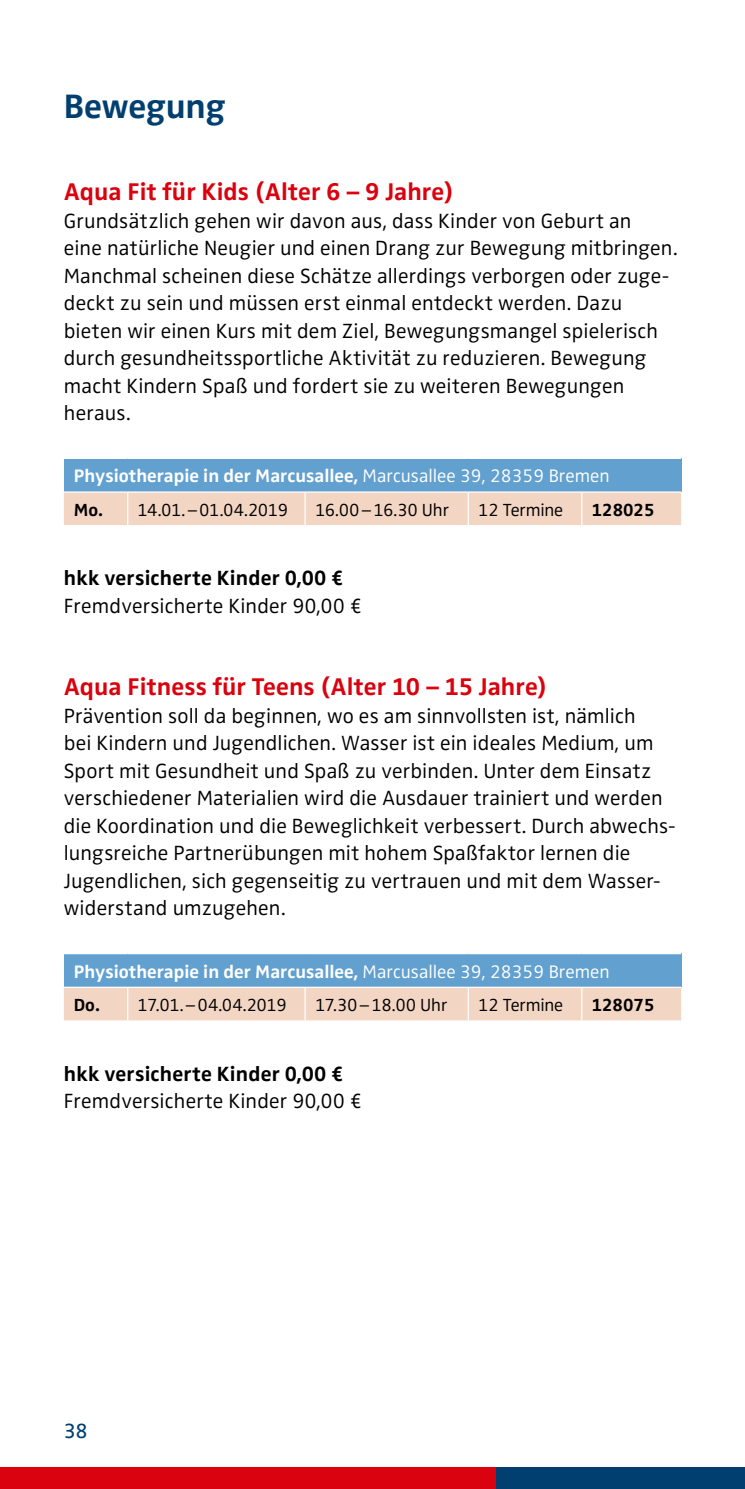
<style>
.page{position:relative;width:745px;height:1489px;background:#fff}
.page>*{position:absolute;margin:0;border:0;box-sizing:border-box;transform-origin:0 0}
.t1{font:700 35px "Zwo";letter-spacing:-.005em;color:#003f6f}
.t2{font:700 25px "Zwo";color:#da020e}
.t3{font:300 21.25px/27.5px "Zwo";letter-spacing:.01em;color:#000}
.t4{font:700 21.25px "Zwo";letter-spacing:.01em;color:#000}
.t5{font:21.25px "Zwo";color:#003f6f}
.t6{font:700 18.75px "Zwo";color:#fff}
.t7{font:300 18px "Zwo";letter-spacing:-.01em;color:#000}
.t8{font:300 18px "Zwo";letter-spacing:-.03em;color:#000}
.t9{font:700 18px "Zwo";color:#000}
.s1{font-weight:300}
.s2{font-weight:700}
</style>
<div class="page">
<div style="left:0;top:1467px;width:496px;height:21px;background:#da020e"></div>
<div style="left:496px;top:1467px;width:248px;height:21px;background:#003f6f"></div>
<div style="left:64px;top:458px;width:616px;height:34px;background:#61a0cf"></div>
<div style="left:64px;top:492px;width:616px;height:33px;background:#f3d5c4"></div>
<hr style="left:64px;top:458px;width:64px;height:1px;background:#fff">
<hr style="left:128px;top:458px;width:177px;height:1px;background:#fff">
<hr style="left:305px;top:458px;width:163px;height:1px;background:#fff">
<hr style="left:468px;top:458px;width:113px;height:1px;background:#fff">
<hr style="left:581px;top:458px;width:99px;height:1px;background:#fff">
<hr style="left:64px;top:491px;width:64px;height:1px;background:#fff">
<hr style="left:128px;top:491px;width:177px;height:1px;background:#fff">
<hr style="left:127px;top:492px;width:1px;height:33px;background:#fff">
<hr style="left:305px;top:491px;width:163px;height:1px;background:#fff">
<hr style="left:304px;top:492px;width:1px;height:33px;background:#fff">
<hr style="left:468px;top:491px;width:113px;height:1px;background:#fff">
<hr style="left:467px;top:492px;width:1px;height:33px;background:#fff">
<hr style="left:581px;top:491px;width:99px;height:1px;background:#fff">
<hr style="left:580px;top:492px;width:2px;height:33px;background:#fff">
<div style="left:64px;top:953px;width:616px;height:34px;background:#61a0cf"></div>
<div style="left:64px;top:988px;width:616px;height:32px;background:#f3d5c4"></div>
<hr style="left:64px;top:953px;width:64px;height:1px;background:#fff">
<hr style="left:128px;top:953px;width:177px;height:1px;background:#fff">
<hr style="left:305px;top:953px;width:163px;height:1px;background:#fff">
<hr style="left:468px;top:953px;width:113px;height:1px;background:#fff">
<hr style="left:581px;top:953px;width:99px;height:1px;background:#fff">
<hr style="left:64px;top:986px;width:64px;height:1px;background:#fff">
<hr style="left:128px;top:986px;width:177px;height:1px;background:#fff">
<hr style="left:127px;top:987px;width:1px;height:33px;background:#fff">
<hr style="left:305px;top:986px;width:163px;height:1px;background:#fff">
<hr style="left:304px;top:987px;width:1px;height:33px;background:#fff">
<hr style="left:468px;top:986px;width:113px;height:1px;background:#fff">
<hr style="left:467px;top:987px;width:1px;height:33px;background:#fff">
<hr style="left:581px;top:986px;width:99px;height:1px;background:#fff">
<hr style="left:580px;top:987px;width:2px;height:33px;background:#fff">
<h1 class="t1" style="left:64px;top:85px;width:163px">Bewegung</h1>
<p class="t2" style="left:64px;top:177px;width:391px">Aqua Fit für Kids (Alter 6 – 9 Jahre)</p>
<p class="t3" style="left:64px;top:207px;width:614px">Grundsätzlich gehen wir davon aus, dass Kinder von Geburt an<br>eine natürliche Neugier und einen Drang zur Bewegung mitbringen.<br>Manchmal scheinen diese Schätze allerdings verborgen oder zuge&shy;deckt zu sein und müssen erst einmal entdeckt werden. Dazu bieten wir einen Kurs mit dem Ziel, Bewegungsmangel spielerisch durch gesundheitssportliche Aktivität zu reduzieren. Bewegung macht Kindern Spaß und fordert sie zu weiteren Bewegungen heraus.</p>
<p class="t6" style="left:74px;top:465px;width:537px">Physiotherapie in der Marcusallee, <span class="s1">Marcusallee 39, 28359 Bremen</span></p>
<p class="t8" style="left:74px;top:499px;width:216px"><span class="s2">Mo.</span> 14.01.–01.04.2019</p>
<p class="t7" style="left:315px;top:499px;width:135px">16.00–16.30 Uhr</p>
<p class="t7" style="left:478px;top:499px;width:86px">12 Termine</p>
<p class="t9" style="left:591px;top:499px;width:64px">128025</p>
<p class="t4" style="left:64px;top:565px;width:281px">hkk versicherte Kinder 0,00 €</p>
<p class="t3" style="left:64px;top:592px;width:300px">Fremdversicherte Kinder 90,00 €</p>
<p class="t2" style="left:64px;top:672px;width:484px">Aqua Fitness für Teens (Alter 10 – 15 Jahre)</p>
<p class="t3" style="left:64px;top:702px;width:613px">Prävention soll da beginnen, wo es am sinnvollsten ist, nämlich<br>bei Kindern und Jugendlichen. Wasser ist ein ideales Medium, um Sport mit Gesundheit und Spaß zu verbinden. Unter dem Einsatz verschiedener Materialien wird die Ausdauer trainiert und werden die Koordination und die Beweglichkeit verbessert. Durch abwechs&shy;lungsreiche Partnerübungen mit hohem Spaßfaktor lernen die Jugendlichen, sich gegenseitig zu vertrauen und mit dem Wasser&shy;widerstand umzugehen.</p>
<p class="t6" style="left:74px;top:960px;width:537px">Physiotherapie in der Marcusallee, <span class="s1">Marcusallee 39, 28359 Bremen</span></p>
<p class="t8" style="left:74px;top:994px;width:214px"><span class="s2">Do.</span> 17.01.–04.04.2019</p>
<p class="t7" style="left:315px;top:994px;width:134px">17.30–18.00 Uhr</p>
<p class="t7" style="left:478px;top:994px;width:86px">12 Termine</p>
<p class="t9" style="left:591px;top:994px;width:64px">128075</p>
<p class="t4" style="left:64px;top:1060px;width:281px">hkk versicherte Kinder 0,00 €</p>
<p class="t3" style="left:64px;top:1087px;width:300px">Fremdversicherte Kinder 90,00 €</p>
<p class="t5" style="left:64px;top:1418px;width:26px">38</p>
</div>
